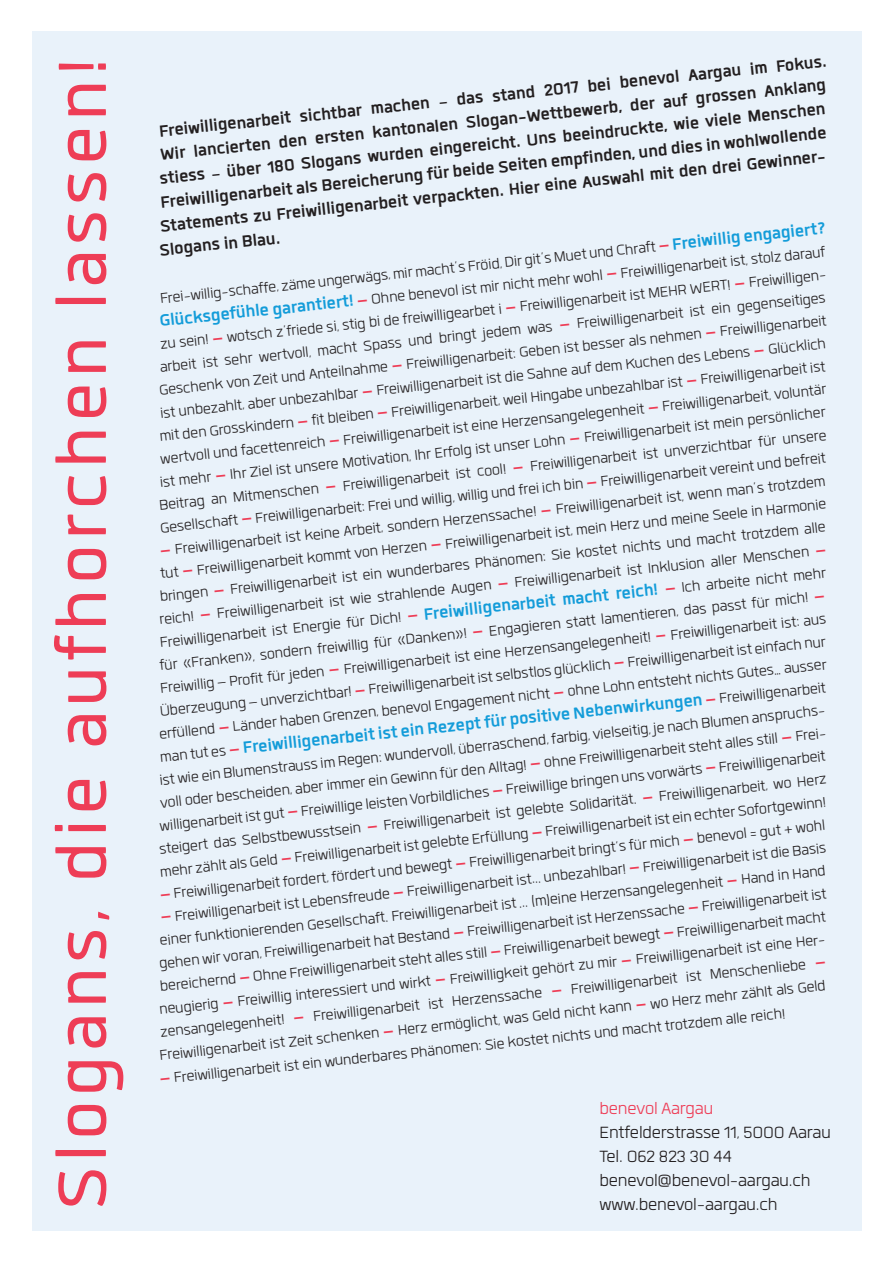
<style>
.page{position:relative;width:893px;height:1263px;background:#fff}
.page>*{position:absolute;margin:0;border:0;box-sizing:border-box;transform-origin:0 0}
.t1{font:94.5px "Quan";letter-spacing:.05em;color:#ee3d56}
.t2{font:700 24px "Quan";letter-spacing:-.005em;color:#ee3d56}
.t3{font:700 22.5px "Quan";color:#231f20}
.t4{font:300 22.5px/24px "Quan";letter-spacing:-.01em;color:#231f20}
.t5{font:700 22.5px "Quan";color:#139cd9}
.t6{font:300 22.5px "Quan";letter-spacing:-.01em;color:#ee3d56}
.t7{font:300 19.5px "Quan";color:#231f20}
.s1{font-size:18px}
.s2{font-weight:700;font-size:22.5px;color:#ee3d56}
.s3{font-weight:700;font-size:22.5px;color:#139cd9}
.s4{font-weight:300;font-size:19.5px;color:#231f20}
.s5{color:#ee3d56}
</style>
<div class="page">
<div style="left:32px;top:32px;width:829px;height:1199px;background:#e9f2fa"></div>
<p class="t2" style="left:64px;top:58px;width:87px">Fachstelle</p>
<p class="t3" style="left:158px;top:120px;width:672px;rotate:-6deg">Freiwilligenarbeit sichtbar machen <span class="s1">–</span> das stand 2017 bei benevol Aargau im Fokus.</p>
<h1 class="t1" style="left:38px;top:1209px;width:1153px;rotate:-90deg">Slogans, die aufhorchen lassen!</h1>
<p class="t3" style="left:159px;top:144px;width:671px;rotate:-6deg">Wir lancierten den ersten kantonalen Slogan-Wettbewerb, der auf grossen Anklang</p>
<p class="t3" style="left:159px;top:168px;width:671px;rotate:-6deg">stiess <span class="s1">–</span> über 180 Slogans wurden eingereicht. Uns beeindruckte, wie viele Menschen</p>
<p class="t3" style="left:160px;top:192px;width:671px;rotate:-6deg">Freiwilligenarbeit als Bereicherung für beide Seiten empfinden, und dies in wohlwollende</p>
<p class="t3" style="left:159px;top:215px;width:675px;rotate:-6deg">Statements zu Freiwilligenarbeit verpackten. Hier eine Auswahl mit den drei Gewinner-</p>
<p class="t3" style="left:158px;top:239px;width:123px;rotate:-6deg">Slogans in Blau.</p>
<p class="t7" style="left:159px;top:290px;width:671px;rotate:-6deg">Frei-willig-schaffe, zäme ungerwägs, mir macht’s Fröid, Dir git’s Muet und Chraft <span class="s2">–</span><span class="s3">Freiwillig engagiert?</span></p>
<p class="t7" style="left:159px;top:313px;width:671px;rotate:-6deg"><span class="s3">Glücksgefühle garantiert!</span> <span class="s2">–</span> Ohne benevol ist mir nicht mehr wohl <span class="s2">–</span> Freiwilligenarbeit ist, stolz darauf</p>
<p class="t7" style="left:160px;top:335px;width:675px;rotate:-6deg">zu sein! <span class="s2">–</span> wotsch z’friede si, stig bi de freiwilligearbet i <span class="s2">–</span> Freiwilligenarbeit ist MEHR WERT! <span class="s2">–</span> Freiwilligen-</p>
<p class="t7" style="left:159px;top:358px;width:671px;rotate:-6deg">arbeit ist sehr wertvoll, macht Spass und bringt jedem was <span class="s2">–</span> Freiwilligenarbeit ist ein gegenseitiges</p>
<p class="t7" style="left:158px;top:381px;width:672px;rotate:-6deg">Geschenk von Zeit und Anteilnahme <span class="s2">–</span> Freiwilligenarbeit: Geben ist besser als nehmen <span class="s2">–</span> Freiwilligenarbeit</p>
<p class="t7" style="left:159px;top:404px;width:671px;rotate:-6deg">ist unbezahlt, aber un bezahlbar <span class="s2">–</span> Freiwilligenarbeit ist die Sahne auf dem Kuchen des Lebens <span class="s2">–</span> Glücklich</p>
<p class="t7" style="left:159px;top:427px;width:671px;rotate:-6deg">mit den Grosskindern <span class="s2">–</span> fit bleiben <span class="s2">–</span> Freiwilligenarbeit, weil Hingabe unbezahlbar ist <span class="s2">–</span> Freiwilligenarbeit ist</p>
<p class="t7" style="left:160px;top:450px;width:671px;rotate:-6deg">wertvoll und facettenreich <span class="s2">–</span> Freiwilligenarbeit ist eine Herzensangelegenheit <span class="s2">–</span> Freiwilligenarbeit, voluntär</p>
<p class="t7" style="left:159px;top:473px;width:671px;rotate:-6deg">ist mehr <span class="s2">–</span> Ihr Ziel ist unsere Motivation, Ihr Erfolg ist unser Lohn <span class="s2">–</span> Freiwilligenarbeit ist mein persönlicher</p>
<p class="t7" style="left:158px;top:496px;width:672px;rotate:-6deg">Beitrag an Mitmenschen <span class="s2">–</span> Freiwilligenarbeit ist cool! <span class="s2">–</span> Freiwilligenarbeit ist unverzichtbar für unsere</p>
<p class="t7" style="left:159px;top:519px;width:671px;rotate:-6deg">Gesellschaft <span class="s2">–</span> Freiwilligenarbeit: Frei und willig, willig und frei ich bin <span class="s2">–</span> Freiwilligenarbeit vereint und befreit</p>
<p class="t7" style="left:159px;top:542px;width:671px;rotate:-6deg"><span class="s2">–</span> Freiwilligenarbeit ist keine Arbeit, sondern Herzenssache! <span class="s2">–</span> Freiwilligenarbeit ist, wenn man’s trotzdem</p>
<p class="t7" style="left:160px;top:565px;width:671px;rotate:-6deg">tut <span class="s2">–</span> Freiwil ligenarbeit kommt von Herzen <span class="s2">–</span> Freiwilligenarbeit ist, mein Herz und meine Seele in Harmonie</p>
<p class="t7" style="left:159px;top:588px;width:671px;rotate:-6deg">bringen <span class="s2">–</span> Freiwilligenarbeit ist ein wunderbares Phänomen: Sie kostet nichts und macht trotzdem alle</p>
<p class="t7" style="left:158px;top:611px;width:672px;rotate:-6deg">reich! <span class="s2">–</span> Freiwilligenarbeit ist wie strahlende Augen <span class="s2">–</span> Freiwilligenarbeit ist Inklusion aller Menschen <span class="s2">–</span></p>
<p class="t7" style="left:159px;top:633px;width:671px;rotate:-6deg">Freiwilligenarbeit ist Energie für Dich! <span class="s2">–</span> <span class="s3">Freiwilligenarbeit macht reich!</span> <span class="s2">–</span> Ich arbeite nicht mehr</p>
<p class="t7" style="left:159px;top:656px;width:671px;rotate:-6deg">für «Franken», sondern freiwillig für «Danken»! <span class="s2">–</span> Engagieren statt lamentieren, das passt für mich! <span class="s2">–</span></p>
<p class="t7" style="left:159px;top:679px;width:671px;rotate:-6deg">Freiwillig– Profit für jeden <span class="s2">–</span> Freiwilligenarbeit ist eine Herzensangelegenheit! <span class="s2">–</span> Freiwilligenarbeit ist: aus</p>
<p class="t7" style="left:159px;top:702px;width:671px;rotate:-6deg">Überzeugung– unverzichtbar! <span class="s2">–</span> Freiwilligenarbeit ist selbstlos glücklich <span class="s2">–</span> Freiwil ligenarbeit ist einfach nur</p>
<p class="t7" style="left:158px;top:725px;width:672px;rotate:-6deg">erfüllend <span class="s2">–</span> Länder haben Grenzen, benevol Engagement nicht <span class="s2">–</span> ohne Lohn entsteht nichts Gutes… ausser</p>
<p class="t5" style="left:159px;top:745px;width:671px;rotate:-6deg"><span class="s4">man tut es</span> <span class="s5">–</span>Freiwilligenarbeit ist ein Rezept für positive Nebenwirkungen<span class="s5">–</span> <span class="s4">Freiwilligenarbeit</span></p>
<p class="t7" style="left:159px;top:771px;width:675px;rotate:-6deg">ist wie ein Blumenstrauss im Regen: wundervoll, überraschend, farbig, vielseitig, je nach Blumen anspruchs-</p>
<p class="t7" style="left:159px;top:794px;width:675px;rotate:-6deg">voll oder bescheiden, aber immer ein Gewinn für den Alltag! <span class="s2">–</span> ohne Freiwilligenarbeit steht alles still <span class="s2">–</span> Frei-</p>
<p class="t7" style="left:159px;top:817px;width:671px;rotate:-6deg">willigenarbeit ist gut <span class="s2">–</span> Freiwillige leisten Vorbildliches <span class="s2">–</span> Freiwillige bringen uns vorwärts <span class="s2">–</span> Freiwilligenarbeit</p>
<p class="t7" style="left:158px;top:840px;width:672px;rotate:-6deg">steigert das Selbstbewusstsein <span class="s2">–</span> Freiwilligenarbeit ist gelebte Solidarität. <span class="s2">–</span> Freiwilligen arbeit, wo Herz</p>
<p class="t7" style="left:159px;top:863px;width:671px;rotate:-6deg">mehr zählt als Geld <span class="s2">–</span> Freiwilligenarbeit ist gelebte Erfüllung <span class="s2">–</span> Freiwilligenarbeit ist ein echter Sofortgewinn!</p>
<p class="t7" style="left:159px;top:886px;width:671px;rotate:-6deg"><span class="s2">–</span> Freiwilligenarbeit fordert, fördert und bewegt <span class="s2">–</span> Freiwilligenarbeit bringt’s für mich <span class="s2">–</span> benevol = gut + wohl</p>
<p class="t7" style="left:159px;top:909px;width:671px;rotate:-6deg"><span class="s2">–</span> Freiwilligenarbeit ist Lebensfreude <span class="s2">–</span> Freiwilligenarbeit ist... unbezahlbar! <span class="s2">–</span> Freiwilligenarbeit ist die Basis</p>
<p class="t7" style="left:159px;top:932px;width:671px;rotate:-6deg">einer funktionierenden Gesellschaft. Freiwilligenarbeit ist ... (m)eine Herzens an ge legenheit <span class="s2">–</span> Hand in Hand</p>
<p class="t7" style="left:158px;top:955px;width:672px;rotate:-6deg">gehen wir voran, Freiwilligenarbeit hat Bestand <span class="s2">–</span> Freiwilligenarbeit ist Herzenssache <span class="s2">–</span> Freiwilligenarbeit ist</p>
<p class="t7" style="left:159px;top:977px;width:671px;rotate:-6deg">bereichernd <span class="s2">–</span> Ohne Freiwilligenarbeit steht alles still <span class="s2">–</span> Freiwilligenarbeit bewegt <span class="s2">–</span> Freiwilligenarbeit macht</p>
<p class="t7" style="left:159px;top:1000px;width:675px;rotate:-6deg">neugierig <span class="s2">–</span> Freiwillig interessiert und wirkt <span class="s2">–</span> Freiwilligkeit gehört zu mir <span class="s2">–</span> Freiwilligenarbeit ist eine Her-</p>
<p class="t7" style="left:159px;top:1023px;width:671px;rotate:-6deg">zensangelegenheit! <span class="s2">–</span> Freiwilligenarbeit ist Herzenssache <span class="s2">–</span> Frei willigenarbeit ist Menschenliebe <span class="s2">–</span></p>
<p class="t7" style="left:159px;top:1046px;width:671px;rotate:-6deg">Freiwilligen arbeit ist Zeit schenken <span class="s2">–</span> Herz ermöglicht, was Geld nicht kann <span class="s2">–</span> wo Herz mehr zählt als Geld</p>
<p class="t7" style="left:158px;top:1070px;width:631px;rotate:-6deg"><span class="s2">–</span> Freiwilligenarbeit ist ein wunderbares Phänomen: Sie kostet nichts und macht trotzdem alle reich!</p>
<p class="t6" style="left:600px;top:1098px;width:115px">benevol Aargau</p>
<p class="t4" style="left:600px;top:1120px;width:233px">Entfelderstrasse 11, 5000 Aarau<br>Tel. 062 823 30 44 benevol@benevol-aargau.ch</p>
<p class="t4" style="left:600px;top:1192px;width:180px">www.benevol-aargau.ch</p>
</div>
